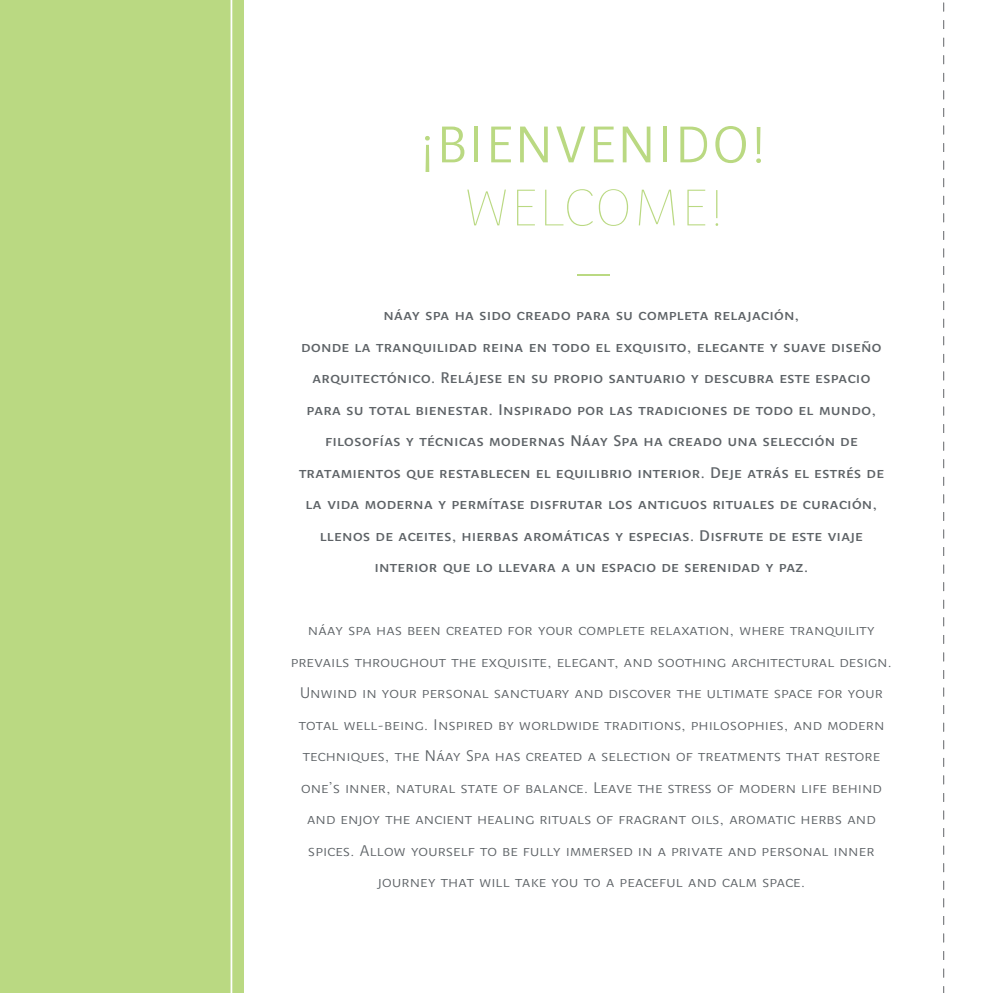
<style>
.page{position:relative;width:993px;height:993px;background:#fff}
.page>*{position:absolute;margin:0;border:0;box-sizing:border-box;transform-origin:0 0}
.t1{font:52.5px "Perec Blanca";letter-spacing:.02em;color:#bad982}
.t2{font:52.5px/63px "Perec Super Blanca Versalita";letter-spacing:.01em;color:#bad982;text-align:center}
.t3{font:15.75px/31.5px "Perec Blanca Versalita";letter-spacing:-.01em;color:#5e6367;text-align:center}
.t4{font:15.75px/31.5px "Perec Gris Versalita";color:#5e6367;text-align:center}
</style>
<div class="page">
<div style="left:0;top:0;width:243px;height:992px;background:#bad982"></div>
<hr style="left:230px;top:0;width:2px;height:992px;background:#fff">
<svg style="left:943px;top:2px;width:1px;height:990px"></svg>
<h1 class="t1" style="left:420px;top:115px;width:347px">¡BIENVENIDO!</h1>
<h1 class="t2" style="left:463px;top:176px;width:261px">WELCOME! —</h1>
<p class="t4" style="left:298px;top:298px;width:587px">náay spa ha sido creado para su completa relajación,<br>donde la tranquilidad reina en todo el exquisito, elegante y suave diseño arquitectónico. Relájese en su propio santuario y descubra este espacio para su total bienestar. Inspirado por las tradiciones de todo el mundo, filosofías y técnicas modernas Náay Spa ha creado una selección de tratamientos que restablecen el equilibrio interior. Deje atrás el estrés de la vida moderna y permítase disfrutar los antiguos rituales de curación, llenos de aceites, hierbas aromáticas y especias. Disfrute de este viaje interior que lo llevara a un espacio de serenidad y paz.</p>
<p class="t3" style="left:290px;top:613px;width:602px">náay spa has been created for your complete relaxation, where tranquility prevails throughout the exquisite, elegant, and soothing architectural design.<br>Unwind in your personal sanctuary and discover the ultimate space for your total well-being. Inspired by worldwide traditions, philosophies, and modern techniques, the Náay Spa has created a selection of treatments that restore one’s inner, natural state of balance. Leave the stress of modern life behind and enjoy the ancient healing rituals of fragrant oils, aromatic herbs and spices. Allow yourself to be fully immersed in a private and personal inner journey that will take you to a peaceful and calm space.</p>
</div>
